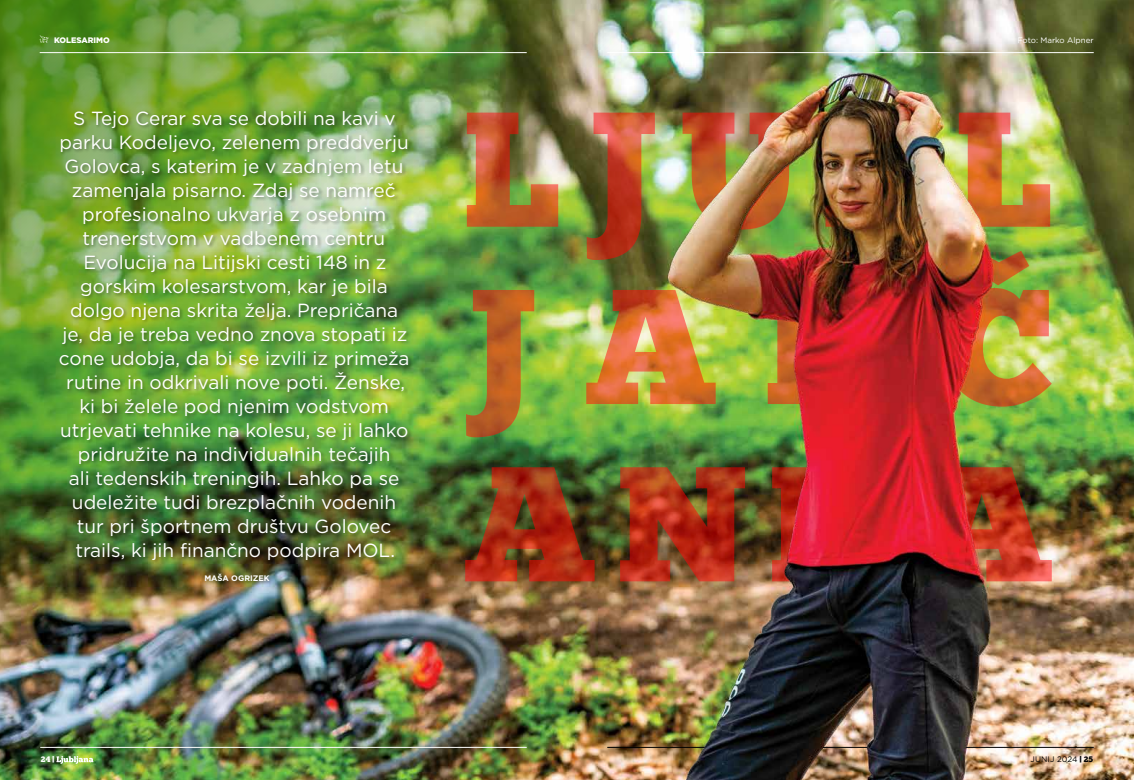
<style>
.page{position:relative;width:1134px;height:780px;background:#fff}
.page>*{position:absolute;margin:0;border:0;box-sizing:border-box;transform-origin:0 0}
.t1{font:19px/24px "Gotham";color:#fff;text-align:center}
.t2{font:8px "Gotham";color:#fff}
.t3{font:8px "Gotham";letter-spacing:.01em;color:#000}
.t4{font:700 8px "Gotham";color:#fff}
.t5{font:900 8px "Gotham";color:#fff}
.t6{font:8px "Chunk Five Ex";color:#fff}
.s1{font-family:"Chunk Five Ex"}
</style>
<div class="page">
<img style="left:621px;top:0;width:513px;height:780px">
<img style="left:0;top:0;width:621px;height:780px">
<hr style="left:607px;top:747px;width:487px;height:1px;background:#000">
<hr style="left:40px;top:747px;width:487px;height:1px;background:#fff">
<svg style="left:56px;top:756px;width:37px;height:7px"></svg>
<hr style="left:607px;top:52px;width:487px;height:1px;background:#fff">
<hr style="left:40px;top:52px;width:487px;height:1px;background:#fff">
<svg style="left:40px;top:35px;width:9px;height:8px"></svg>
<img style="left:465px;top:467px;width:587px;height:114px">
<img style="left:466px;top:251px;width:586px;height:186px">
<img style="left:467px;top:113px;width:583px;height:147px">
<div style="left:59px;top:110px;width:354px;height:475px;background:#000;opacity:.37"></div>
<img style="left:649px;top:0;width:368px;height:780px">
<p class="t5" style="left:54px;top:35px;width:57px">KOLESARIMO</p>
<p class="t1" style="left:59px;top:105px;width:352px">S Tejo Cerar sva se dobili na kavi v parku Kodeljevo, zelenem preddverju Golovca, s katerim je v zadnjem letu zamenjala pisarno. Zdaj se namreč profesionalno ukvarja z osebnim trenerstvom v vadbenem centru Evolucija na Litijski cesti 148 in z gorskim kolesarstvom, kar je bila dolgo njena skrita želja. Prepričana je, da je treba vedno znova stopati iz cone udobja, da bi se izvili iz primeža rutine in odkrivali nove poti. Ženske, ki bi želele pod njenim vodstvom utrjevati tehnike na kolesu, se ji lahko pridružite na individualnih tečajih<br>ali tedenskih treningih. Lahko pa se udeležite tudi brezplačnih vodenih tur pri športnem društvu Golovec trails, ki jih finančno podpira MOL.</p>
<p class="t4" style="left:204px;top:572px;width:67px">MAŠA OGRIZEK</p>
<p class="t2" style="left:1017px;top:35px;width:78px">Foto: Marko Alpner</p>
<p class="t6" style="left:41px;top:753px;width:15px">24 |</p>
<p class="t3" style="left:1030px;top:753px;width:64px">JUNIJ 2024 <span class="s1">| 25</span></p>
</div>
